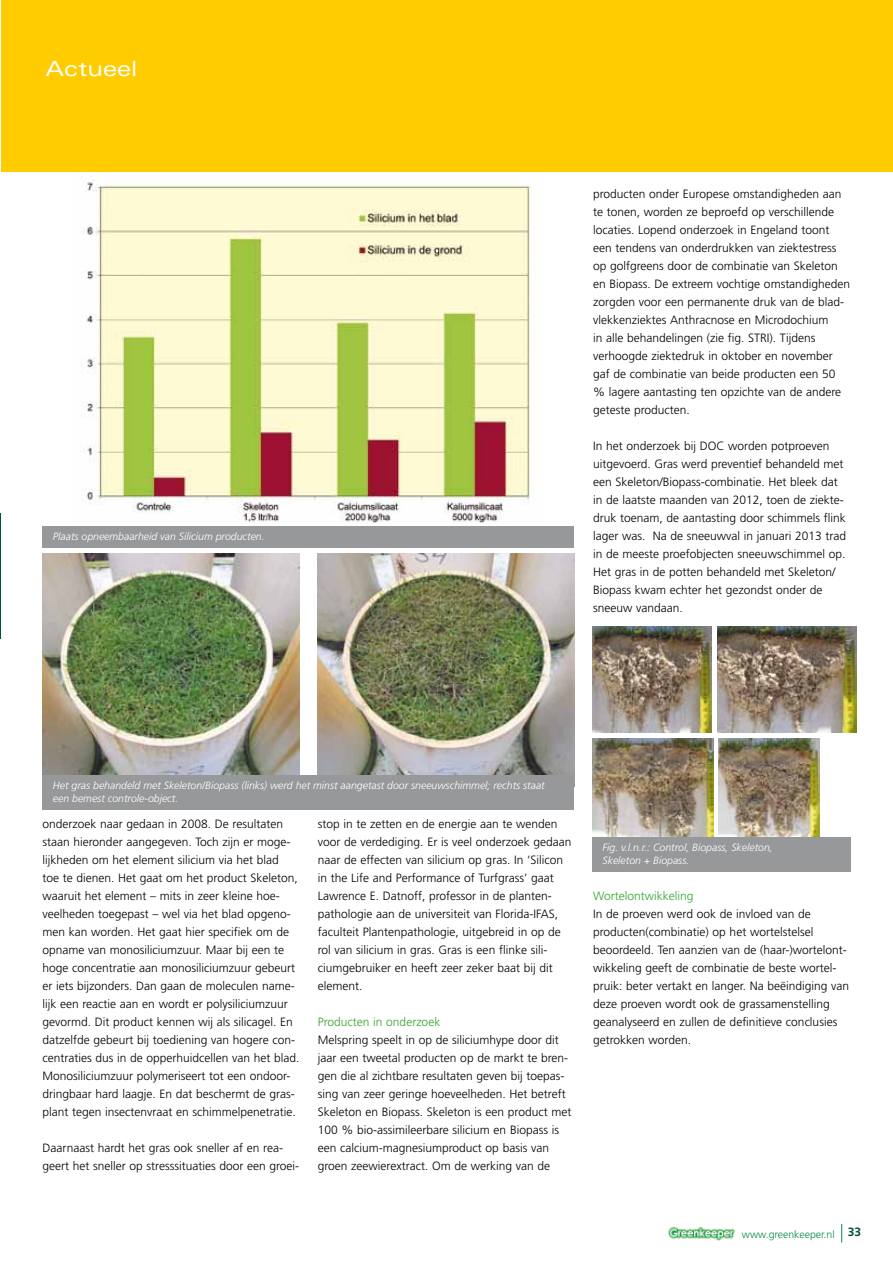
<style>
.page{position:relative;width:893px;height:1263px;background:#fff}
.page>*{position:absolute;margin:0;border:0;box-sizing:border-box;transform-origin:0 0}
.t1{font:expanded 21px "Univers";color:#fff}
.t2{font:300 12px/18px "Frutiger";color:#000}
.t3{font:300 12px "Frutiger";color:#35a32c}
.t4{font:italic 300 10.5px/12.6px "Frutiger";color:#fff}
.t5{font:300 10.5px "Frutiger";color:#008b45}
.s1{font-weight:700;font-size:12px;color:#00523c}
</style>
<div class="page">
<svg style="left:841px;top:1224px;width:1px;height:19px"></svg>
<img style="left:668px;top:1226px;width:67px;height:15px">
<hr style="left:0;top:513px;width:1px;height:126px;background:#00523c">
<div style="left:1px;top:0;width:892px;height:171px;background:#fecc00"></div>
<img style="left:81px;top:180px;width:451px;height:343px">
<img style="left:43px;top:554px;width:256px;height:221px">
<img style="left:318px;top:554px;width:256px;height:221px">
<div style="left:43px;top:775px;width:531px;height:35px;background:#97989a"></div>
<div style="left:43px;top:526px;width:531px;height:21px;background:#97989a"></div>
<img style="left:592px;top:626px;width:120px;height:107px">
<img style="left:718px;top:626px;width:138px;height:107px">
<img style="left:592px;top:738px;width:122px;height:99px">
<img style="left:719px;top:738px;width:100px;height:99px">
<div style="left:592px;top:837px;width:258px;height:35px;background:#97989a"></div>
<h1 class="t1" style="left:46px;top:57px;width:93px">Actueel</h1>
<p class="t4" style="left:53px;top:530px;width:213px">Plaats opneembaarheid van Silicium producten.</p>
<p class="t2" style="left:593px;top:185px;width:258px">producten onder Europese omstandigheden aan te tonen, worden ze beproefd op verschillende locaties. Lopend onderzoek in Engeland toont een tendens van onderdrukken van ziektestress op golfgreens door de combinatie van Skeleton en Biopass. De extreem vochtige omstandigheden zorgden voor een permanente druk van de blad&shy;vlekkenziektes Anthracnose en Microdochium<br>in alle behandelingen (zie fig. STRI). Tijdens verhoogde ziektedruk in oktober en november gaf de combinatie van beide producten een 50 % lagere aantasting ten opzichte van de andere geteste producten.</p>
<p class="t2" style="left:593px;top:437px;width:255px">In het onderzoek bij DOC worden potproeven uitgevoerd. Gras werd preventief behandeld met een Skeleton/Biopass-combinatie. Het bleek dat in de laatste maanden van 2012, toen de ziekte&shy;druk toenam, de aantasting door schimmels flink lager was. Na de sneeuwval in januari 2013 trad in de meeste proefobjecten sneeuwschimmel op.<br>Het gras in de potten behandeld met Skeleton/ Biopass kwam echter het gezondst onder de sneeuw vandaan.</p>
<p class="t4" style="left:53px;top:779px;width:493px">Het gras behandeld met Skeleton/Biopass (links) werd het minst aangetast door sneeuwschimmel; rechts staat een bemest controle-object.</p>
<p class="t2" style="left:43px;top:815px;width:259px">onderzoek naar gedaan in 2008. De resultaten staan hieronder aangegeven. Toch zijn er moge&shy;lijkheden om het element silicium via het blad<br>toe te dienen. Het gaat om het product Skeleton, waaruit het element – mits in zeer kleine hoe&shy;veelheden toegepast – wel via het blad opgeno&shy;men kan worden. Het gaat hier specifiek om de opname van monosiliciumzuur. Maar bij een te hoge concentratie aan monosiliciumzuur gebeurt er iets bijzonders. Dan gaan de moleculen name&shy;lijk een reactie aan en wordt er polysiliciumzuur gevormd. Dit product kennen wij als silicagel. En datzelfde gebeurt bij toediening van hogere con&shy;centraties dus in de opperhuidcellen van het blad.<br>Monosiliciumzuur polymeriseert tot een ondoor&shy;dringbaar hard laagje. En dat beschermt de gras&shy;plant tegen insectenvraat en schimmelpenetratie.</p>
<p class="t2" style="left:43px;top:1139px;width:258px">Daarnaast hardt het gras ook sneller af en rea&shy;geert het sneller op stresssituaties door een groei-</p>
<p class="t2" style="left:318px;top:815px;width:255px">stop in te zetten en de energie aan te wenden voor de verdediging. Er is veel onderzoek gedaan naar de effecten van silicium op gras. In ‘Silicon in the Life and Performance of Turfgrass’ gaat Lawrence E. Datnoff, professor in de planten&shy;pathologie aan de universiteit van Florida-IFAS, faculteit Plantenpathologie, uitgebreid in op de rol van silicium in gras. Gras is een flinke sili&shy;ciumgebruiker en heeft zeer zeker baat bij dit element.</p>
<p class="t3" style="left:318px;top:1015px;width:124px">Producten in onderzoek</p>
<p class="t2" style="left:318px;top:1031px;width:255px">Melspring speelt in op de siliciumhype door dit jaar een tweetal producten op de markt te bren&shy;gen die al zichtbare resultaten geven bij toepas&shy;sing van zeer geringe hoeveelheden. Het betreft Skeleton en Biopass. Skeleton is een product met 100 % bio-assimileerbare silicium en Biopass is een calcium-magnesiumproduct op basis van groen zeewierextract. Om de werking van de</p>
<p class="t4" style="left:603px;top:841px;width:172px">Fig. v.l.n.r.: Control, Biopass, Skeleton,<br>Skeleton + Biopass.</p>
<p class="t3" style="left:593px;top:889px;width:102px">Wortelontwikkeling</p>
<p class="t2" style="left:593px;top:905px;width:257px">In de proeven werd ook de invloed van de producten(combinatie) op het wortelstelsel beoordeeld. Ten aanzien van de (haar-)wortelont&shy;wikkeling geeft de combinatie de beste wortel&shy;pruik: beter vertakt en langer. Na beëindiging van deze proeven wordt ook de grassamenstelling geanalyseerd en zullen de definitieve conclusies getrokken worden.</p>
<p class="t5" style="left:742px;top:1228px;width:121px">www.greenkeeper.nl <span class="s1">33</span></p>
</div>
